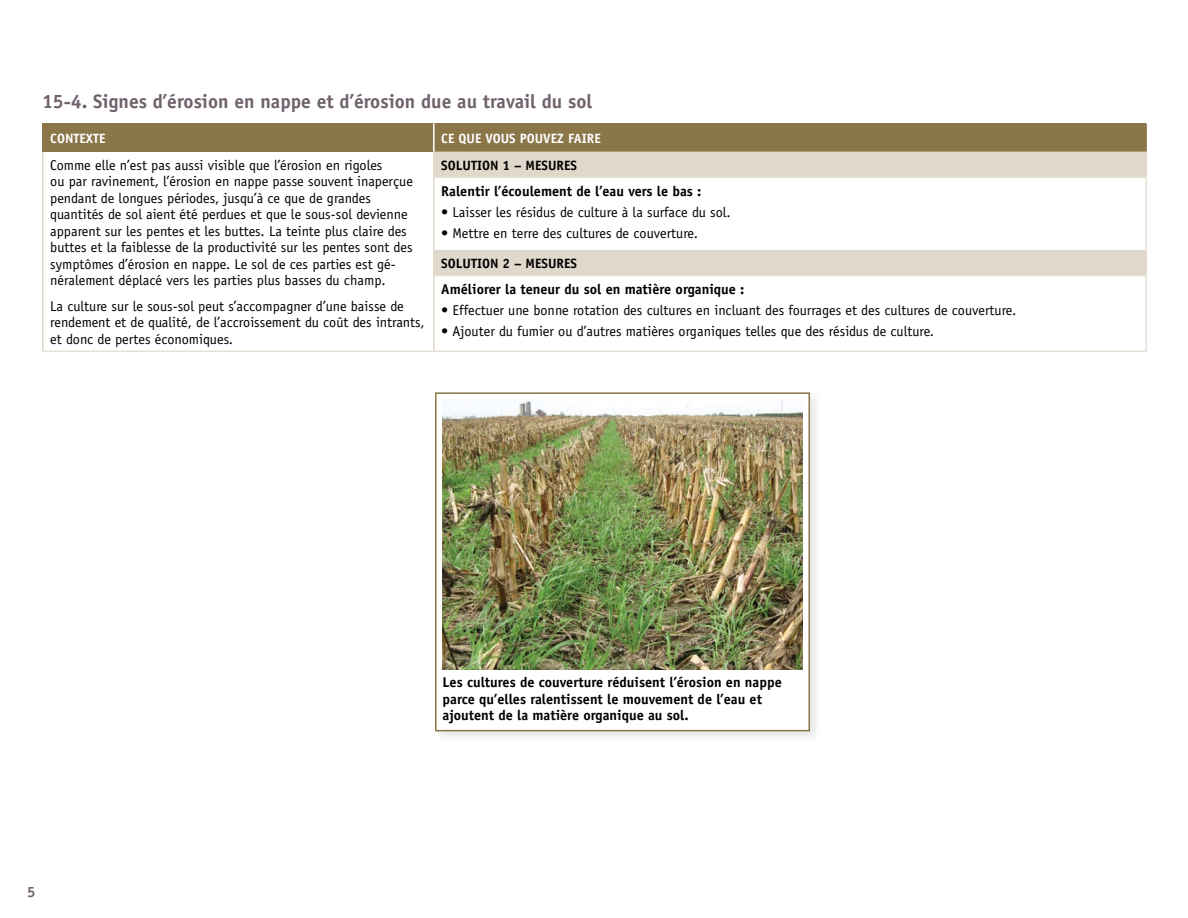
<style>
.page{position:relative;width:1188px;height:918px;background:#fff}
.page>*{position:absolute;margin:0;border:0;box-sizing:border-box;transform-origin:0 0}
.t1{font:700 19.5px "Officina Sans";color:#70626d}
.t2{font:700 15px "Officina Sans";color:#70626d}
.t3{font:14.25px/16.5px "Officina Sans";color:#000}
.t4{font:700 14.25px/16.5px "Officina Sans";color:#000}
.t5{font:700 13.5px "Officina Sans";color:#000}
.t6{font:700 13.5px "Officina Sans";color:#fff}
</style>
<div class="page">
<div style="left:43px;top:123px;width:391px;height:29px;background:#8a7649"></div>
<div style="left:434px;top:123px;width:712px;height:29px;background:#8a7649"></div>
<svg style="left:435px;top:152px;width:710px;height:123px"></svg>
<hr style="left:433px;top:123px;width:2px;height:29px;background:#fff">
<hr style="left:1145px;top:123px;width:2px;height:29px;background:#8a7649">
<hr style="left:42px;top:152px;width:2px;height:25px;background:#dfd8cb">
<hr style="left:42px;top:177px;width:2px;height:73px;background:#dfd8cb">
<hr style="left:42px;top:250px;width:2px;height:26px;background:#dfd8cb">
<hr style="left:42px;top:276px;width:2px;height:75px;background:#dfd8cb">
<hr style="left:433px;top:152px;width:2px;height:25px;background:#dfd8cb">
<hr style="left:1145px;top:152px;width:2px;height:24px;background:#dfd8cb">
<hr style="left:433px;top:177px;width:2px;height:73px;background:#dfd8cb">
<hr style="left:435px;top:176px;width:712px;height:2px;background:#e5dfd5">
<hr style="left:1145px;top:178px;width:2px;height:72px;background:#e5dfd5">
<hr style="left:433px;top:250px;width:2px;height:26px;background:#dfd8cb">
<hr style="left:1145px;top:250px;width:2px;height:25px;background:#dfd8cb">
<hr style="left:42px;top:351px;width:392px;height:1px;background:#e5dfd5">
<hr style="left:433px;top:276px;width:2px;height:75px;background:#dfd8cb">
<hr style="left:435px;top:275px;width:712px;height:1px;background:#e5dfd5">
<hr style="left:1145px;top:276px;width:2px;height:75px;background:#e5dfd5">
<hr style="left:434px;top:351px;width:713px;height:1px;background:#e5dfd5">
<hr style="left:42px;top:123px;width:2px;height:29px;background:#8a7649">
<div style="left:432px;top:389px;width:391px;height:355px;background:#000;opacity:.1"></div>
<div style="left:435px;top:392px;width:375px;height:339px;background:#fff;border:2px solid #8a7649"></div>
<img style="left:442px;top:400px;width:360px;height:270px">
<h1 class="t1" style="left:42px;top:90px;width:552px">15-4. Signes d’érosion en nappe et d’érosion due au travail du sol</h1>
<p class="t6" style="left:50px;top:130px;width:57px">CONTEXTE</p>
<p class="t6" style="left:441px;top:130px;width:161px">CE QUE VOUS POUVEZ FAIRE</p>
<p class="t3" style="left:50px;top:157px;width:364px">Comme elle n’est pas aussi visible que l’érosion en rigoles<br>ou par ravinement, l’érosion en nappe passe souvent inaperçue pendant de longues périodes, jusqu’à ce que de grandes quantités de sol aient été perdues et que le sous-sol devienne apparent sur les pentes et les buttes. La teinte plus claire des buttes et la faiblesse de la productivité sur les pentes sont des symptômes d’érosion en nappe. Le sol de ces parties est gé&shy;néralement déplacé vers les parties plus basses du champ.</p>
<p class="t3" style="left:50px;top:298px;width:376px">La culture sur le sous-sol peut s’accompagner d’une baisse de rendement et de qualité, de l’accroissement du coût des intrants, et donc de pertes économiques.</p>
<p class="t5" style="left:441px;top:157px;width:137px">SOLUTION 1 – MESURES</p>
<p class="t4" style="left:441px;top:183px;width:262px">Ralentir l’écoulement de l’eau vers le bas :</p>
<p class="t3" style="left:441px;top:204px;width:291px">• Laisser les résidus de culture à la surface du sol.</p>
<p class="t3" style="left:441px;top:225px;width:258px">• Mettre en terre des cultures de couverture.</p>
<p class="t5" style="left:441px;top:255px;width:137px">SOLUTION 2 – MESURES</p>
<p class="t4" style="left:441px;top:281px;width:305px">Améliorer la teneur du sol en matière organique :</p>
<p class="t3" style="left:441px;top:302px;width:576px">• Effectuer une bonne rotation des cultures en incluant des fourrages et des cultures de couverture.</p>
<p class="t3" style="left:441px;top:323px;width:494px">• Ajouter du fumier ou d’autres matières organiques telles que des résidus de culture.</p>
<p class="t2" style="left:27px;top:882px;width:10px">5</p>
<p class="t4" style="left:442px;top:674px;width:341px">Les cultures de couverture réduisent l’érosion en nappe parce qu’elles ralentissent le mouvement de l’eau et ajoutent de la matière organique au sol.</p>
</div>
